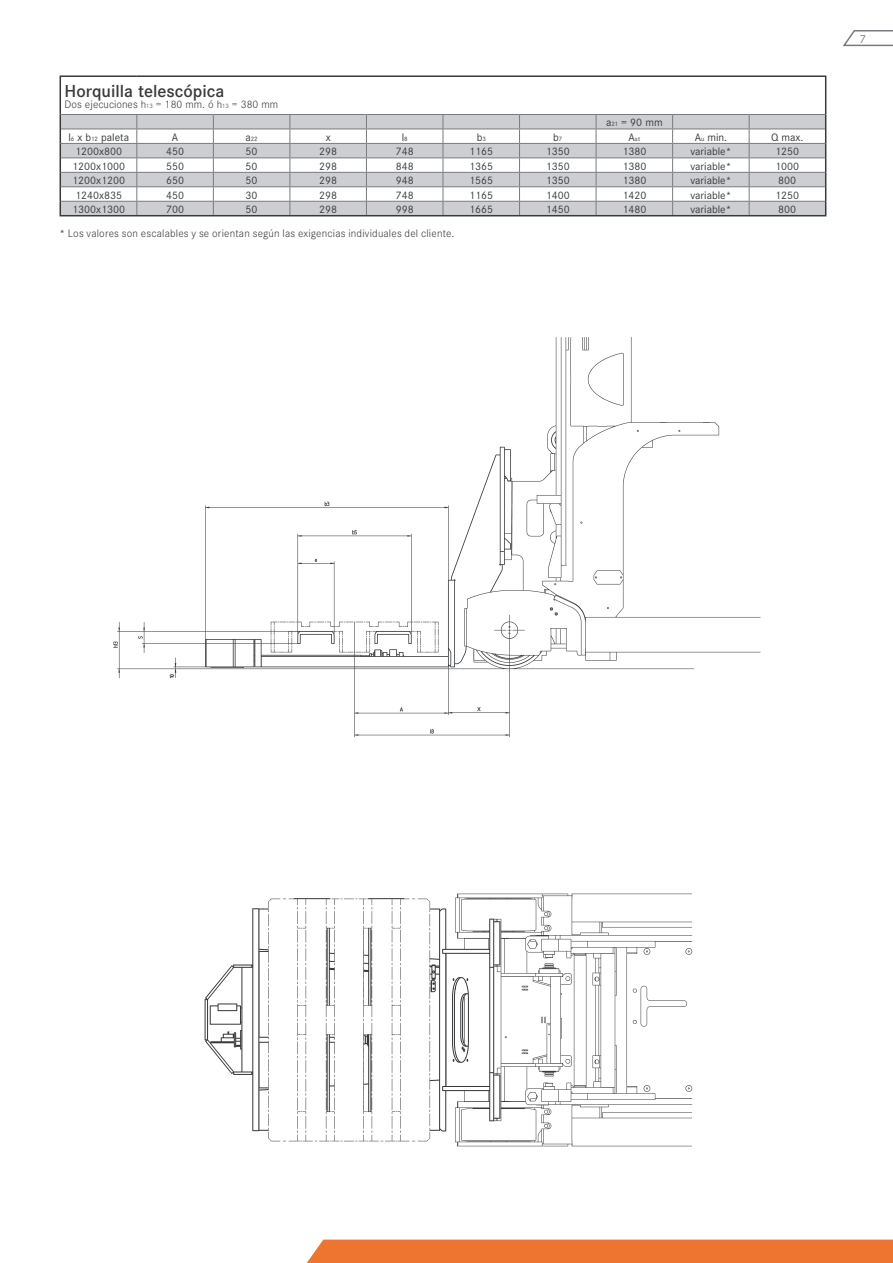
<style>
.page{position:relative;width:893px;height:1263px;background:#fff}
.page>*{position:absolute;margin:0;border:0;box-sizing:border-box;transform-origin:0 0}
.t1{font:600 18px "Corporate S";color:#383a3b}
.t2{font:12px "Corporate S";color:#787b7f}
.t3{font:11.25px "Corporate S";color:#383a3b}
.t4{font:300 11.25px "Corporate S";letter-spacing:.015em;color:#383a3b}
.t5{font:6.45px "Corporate S";color:#383a3b}
.s1{font-size:6.45px}
.s2{font-size:11.25px}
</style>
<div class="page">
<div style="left:306px;top:1239px;width:587px;height:24px;background:#ee7530"></div>
<svg style="left:843px;top:30px;width:50px;height:17px"></svg>
<img style="left:204px;top:893px;width:489px;height:254px">
<img style="left:113px;top:337px;width:648px;height:400px">
<svg style="left:61px;top:115px;width:764px;height:100px;fill:#ccced2"></svg>
<hr style="left:60px;top:75px;width:77px;height:2px;background:#383a3b">
<hr style="left:60px;top:77px;width:1px;height:37px;background:#383a3b">
<hr style="left:137px;top:75px;width:689px;height:2px;background:#383a3b">
<svg style="left:60px;top:114px;width:1px;height:101px"></svg>
<svg style="left:825px;top:114px;width:1px;height:101px"></svg>
<hr style="left:60px;top:215px;width:766px;height:1px;background:#383a3b">
<hr style="left:825px;top:77px;width:1px;height:37px;background:#383a3b">
<hr style="left:61px;top:114px;width:152px;height:1px;background:#787b7f">
<hr style="left:213px;top:114px;width:77px;height:1px;background:#787b7f">
<hr style="left:290px;top:114px;width:76px;height:1px;background:#787b7f">
<hr style="left:366px;top:114px;width:77px;height:1px;background:#787b7f">
<hr style="left:443px;top:114px;width:76px;height:1px;background:#787b7f">
<hr style="left:519px;top:114px;width:77px;height:1px;background:#787b7f">
<hr style="left:596px;top:114px;width:77px;height:1px;background:#787b7f">
<hr style="left:673px;top:114px;width:76px;height:1px;background:#787b7f">
<hr style="left:749px;top:114px;width:76px;height:1px;background:#787b7f">
<hr style="left:61px;top:129px;width:152px;height:1px;background:#787b7f">
<hr style="left:213px;top:129px;width:77px;height:1px;background:#787b7f">
<hr style="left:290px;top:129px;width:76px;height:1px;background:#787b7f">
<hr style="left:366px;top:129px;width:77px;height:1px;background:#787b7f">
<hr style="left:443px;top:129px;width:76px;height:1px;background:#787b7f">
<hr style="left:519px;top:129px;width:77px;height:1px;background:#787b7f">
<hr style="left:596px;top:129px;width:77px;height:1px;background:#787b7f">
<hr style="left:673px;top:129px;width:76px;height:1px;background:#787b7f">
<hr style="left:749px;top:129px;width:76px;height:1px;background:#787b7f">
<hr style="left:61px;top:143px;width:152px;height:1px;background:#787b7f">
<hr style="left:213px;top:143px;width:77px;height:1px;background:#787b7f">
<hr style="left:290px;top:143px;width:76px;height:1px;background:#787b7f">
<hr style="left:366px;top:143px;width:77px;height:1px;background:#787b7f">
<hr style="left:443px;top:143px;width:76px;height:1px;background:#787b7f">
<hr style="left:519px;top:143px;width:77px;height:1px;background:#787b7f">
<hr style="left:596px;top:143px;width:77px;height:1px;background:#787b7f">
<hr style="left:673px;top:143px;width:76px;height:1px;background:#787b7f">
<hr style="left:749px;top:143px;width:76px;height:1px;background:#787b7f">
<hr style="left:61px;top:157px;width:152px;height:1px;background:#787b7f">
<hr style="left:213px;top:157px;width:77px;height:1px;background:#787b7f">
<hr style="left:290px;top:157px;width:76px;height:1px;background:#787b7f">
<hr style="left:366px;top:157px;width:77px;height:1px;background:#787b7f">
<hr style="left:443px;top:157px;width:76px;height:1px;background:#787b7f">
<hr style="left:519px;top:157px;width:77px;height:1px;background:#787b7f">
<hr style="left:596px;top:157px;width:77px;height:1px;background:#787b7f">
<hr style="left:673px;top:157px;width:76px;height:1px;background:#787b7f">
<hr style="left:749px;top:157px;width:76px;height:1px;background:#787b7f">
<hr style="left:61px;top:172px;width:152px;height:1px;background:#787b7f">
<hr style="left:213px;top:172px;width:77px;height:1px;background:#787b7f">
<hr style="left:290px;top:172px;width:76px;height:1px;background:#787b7f">
<hr style="left:366px;top:172px;width:77px;height:1px;background:#787b7f">
<hr style="left:443px;top:172px;width:76px;height:1px;background:#787b7f">
<hr style="left:519px;top:172px;width:77px;height:1px;background:#787b7f">
<hr style="left:596px;top:172px;width:77px;height:1px;background:#787b7f">
<hr style="left:673px;top:172px;width:76px;height:1px;background:#787b7f">
<hr style="left:749px;top:172px;width:76px;height:1px;background:#787b7f">
<hr style="left:61px;top:186px;width:152px;height:1px;background:#787b7f">
<hr style="left:213px;top:186px;width:77px;height:1px;background:#787b7f">
<hr style="left:290px;top:186px;width:76px;height:1px;background:#787b7f">
<hr style="left:366px;top:186px;width:77px;height:1px;background:#787b7f">
<hr style="left:443px;top:186px;width:76px;height:1px;background:#787b7f">
<hr style="left:519px;top:186px;width:77px;height:1px;background:#787b7f">
<hr style="left:596px;top:186px;width:77px;height:1px;background:#787b7f">
<hr style="left:673px;top:186px;width:76px;height:1px;background:#787b7f">
<hr style="left:749px;top:186px;width:76px;height:1px;background:#787b7f">
<hr style="left:61px;top:201px;width:152px;height:1px;background:#787b7f">
<svg style="left:136px;top:115px;width:1px;height:100px"></svg>
<hr style="left:213px;top:201px;width:77px;height:1px;background:#787b7f">
<svg style="left:213px;top:115px;width:1px;height:100px"></svg>
<hr style="left:290px;top:201px;width:76px;height:1px;background:#787b7f">
<svg style="left:290px;top:115px;width:1px;height:100px"></svg>
<hr style="left:366px;top:201px;width:77px;height:1px;background:#787b7f">
<svg style="left:366px;top:115px;width:1px;height:100px"></svg>
<hr style="left:443px;top:201px;width:76px;height:1px;background:#787b7f">
<svg style="left:443px;top:115px;width:1px;height:100px"></svg>
<hr style="left:519px;top:201px;width:77px;height:1px;background:#787b7f">
<svg style="left:519px;top:115px;width:1px;height:100px"></svg>
<hr style="left:596px;top:201px;width:77px;height:1px;background:#787b7f">
<svg style="left:596px;top:115px;width:1px;height:100px"></svg>
<hr style="left:673px;top:201px;width:76px;height:1px;background:#787b7f">
<svg style="left:672px;top:115px;width:1px;height:100px"></svg>
<hr style="left:749px;top:201px;width:76px;height:1px;background:#787b7f">
<svg style="left:749px;top:115px;width:1px;height:100px"></svg>
<h1 class="t1" style="left:65px;top:84px;width:161px">Horquilla telescópica</h1>
<p class="t4" style="left:65px;top:100px;width:215px">Dos ejecuciones h<span class="s1">13</span> = 180 mm. ó h<span class="s1">13</span> = 380 mm</p>
<p class="t3" style="left:606px;top:118px;width:58px">a<span class="s1">21</span> = 90 mm</p>
<p class="t3" style="left:68px;top:133px;width:62px">l<span class="s1">6</span> x b<span class="s1">12</span> paleta</p>
<p class="t3" style="left:172px;top:133px;width:8px">A</p>
<p class="t5" style="left:245px;top:136px;width:14px"><span class="s2">a</span>22</p>
<p class="t3" style="left:326px;top:133px;width:6px">x</p>
<p class="t3" style="left:402px;top:133px;width:7px">l<span class="s1">8</span></p>
<p class="t3" style="left:477px;top:133px;width:11px">b<span class="s1">3</span></p>
<p class="t3" style="left:553px;top:133px;width:11px">b<span class="s1">7</span></p>
<p class="t5" style="left:629px;top:136px;width:13px"><span class="s2">A</span>st</p>
<p class="t3" style="left:695px;top:133px;width:34px">A<span class="s1">u</span> min.</p>
<p class="t3" style="left:771px;top:133px;width:34px">Q max.</p>
<p class="t3" style="left:75px;top:147px;width:48px">1200x800</p>
<p class="t3" style="left:166px;top:147px;width:19px">450</p>
<p class="t3" style="left:246px;top:147px;width:13px">50</p>
<p class="t3" style="left:319px;top:147px;width:19px">298</p>
<p class="t3" style="left:396px;top:147px;width:19px">748</p>
<p class="t3" style="left:469px;top:147px;width:25px">1165</p>
<p class="t3" style="left:546px;top:147px;width:25px">1350</p>
<p class="t3" style="left:622px;top:147px;width:25px">1380</p>
<p class="t3" style="left:690px;top:147px;width:43px">variable*</p>
<p class="t3" style="left:775px;top:147px;width:25px">1250</p>
<p class="t3" style="left:72px;top:162px;width:54px">1200x1000</p>
<p class="t3" style="left:166px;top:162px;width:19px">550</p>
<p class="t3" style="left:246px;top:162px;width:13px">50</p>
<p class="t3" style="left:319px;top:162px;width:19px">298</p>
<p class="t3" style="left:396px;top:162px;width:19px">848</p>
<p class="t3" style="left:469px;top:162px;width:25px">1365</p>
<p class="t3" style="left:546px;top:162px;width:25px">1350</p>
<p class="t3" style="left:622px;top:162px;width:25px">1380</p>
<p class="t3" style="left:690px;top:162px;width:43px">variable*</p>
<p class="t3" style="left:775px;top:162px;width:25px">1000</p>
<p class="t3" style="left:72px;top:176px;width:54px">1200x1200</p>
<p class="t3" style="left:166px;top:176px;width:19px">650</p>
<p class="t3" style="left:246px;top:176px;width:13px">50</p>
<p class="t3" style="left:319px;top:176px;width:19px">298</p>
<p class="t3" style="left:396px;top:176px;width:19px">948</p>
<p class="t3" style="left:469px;top:176px;width:25px">1565</p>
<p class="t3" style="left:546px;top:176px;width:25px">1350</p>
<p class="t3" style="left:622px;top:176px;width:25px">1380</p>
<p class="t3" style="left:690px;top:176px;width:43px">variable*</p>
<p class="t3" style="left:778px;top:176px;width:19px">800</p>
<p class="t3" style="left:75px;top:190px;width:48px">1240x835</p>
<p class="t3" style="left:166px;top:190px;width:19px">450</p>
<p class="t3" style="left:246px;top:190px;width:13px">30</p>
<p class="t3" style="left:319px;top:190px;width:19px">298</p>
<p class="t3" style="left:396px;top:190px;width:19px">748</p>
<p class="t3" style="left:469px;top:190px;width:25px">1165</p>
<p class="t3" style="left:546px;top:190px;width:25px">1400</p>
<p class="t3" style="left:622px;top:190px;width:25px">1420</p>
<p class="t3" style="left:690px;top:190px;width:43px">variable*</p>
<p class="t3" style="left:775px;top:190px;width:25px">1250</p>
<p class="t3" style="left:72px;top:205px;width:54px">1300x1300</p>
<p class="t3" style="left:166px;top:205px;width:19px">700</p>
<p class="t3" style="left:246px;top:205px;width:13px">50</p>
<p class="t3" style="left:319px;top:205px;width:19px">298</p>
<p class="t3" style="left:396px;top:205px;width:19px">998</p>
<p class="t3" style="left:469px;top:205px;width:25px">1665</p>
<p class="t3" style="left:546px;top:205px;width:25px">1450</p>
<p class="t3" style="left:622px;top:205px;width:25px">1480</p>
<p class="t3" style="left:690px;top:205px;width:43px">variable*</p>
<p class="t3" style="left:778px;top:205px;width:19px">800</p>
<p class="t4" style="left:60px;top:229px;width:396px">* Los valores son escalables y se orientan según las exigencias individuales del cliente.</p>
<p class="t2" style="left:860px;top:34px;width:8px">7</p>
</div>
